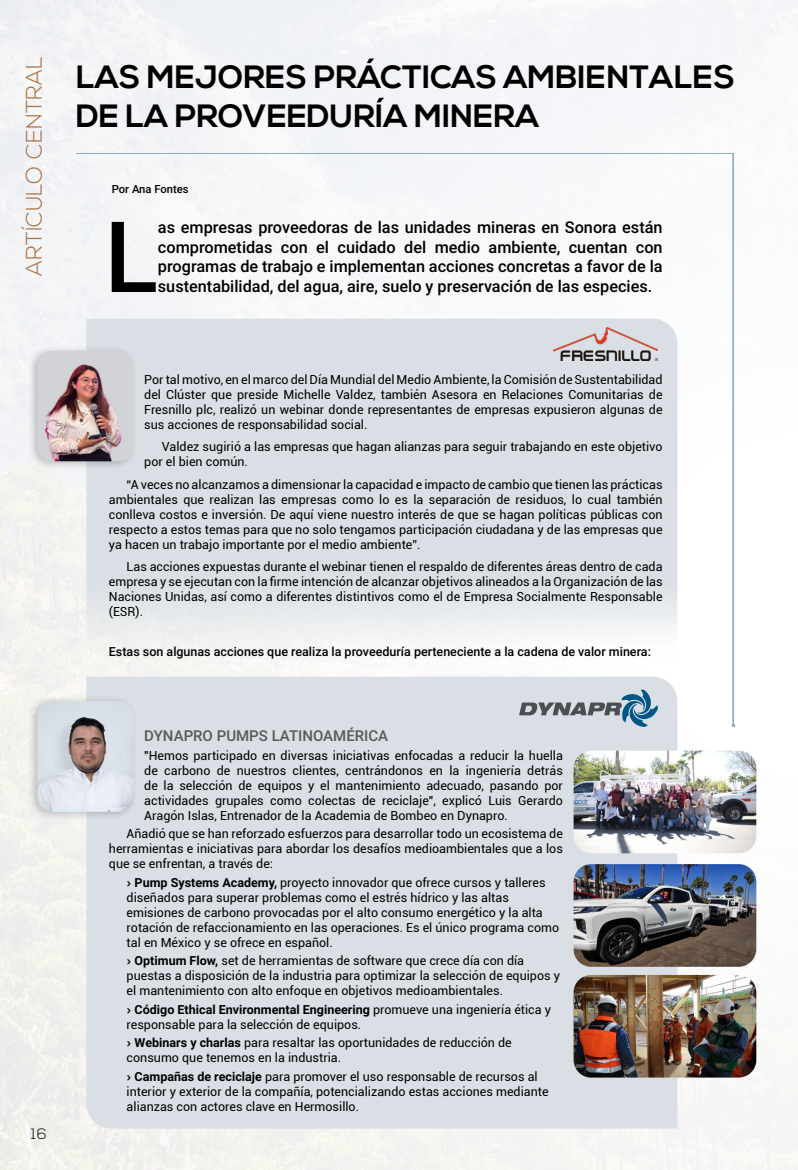
<style>
.page{position:relative;width:798px;height:1170px;background:#fff}
.page>*{position:absolute;margin:0;border:0;box-sizing:border-box;transform-origin:0 0}
.t1{font:500 98.5px "Roboto";color:#000}
.t2{font:700 32.12px/38.6px "Nexa";color:#000}
.t3{font:300 22.5px "Nexa";color:#aa7142}
.t4{font:500 16.25px/19.5px "Roboto";color:#000;text-align:justify}
.t5{font:500 15px "Roboto";color:#58595b}
.t6{font:300 15px "Nexa";color:#000}
.t7{font:12.5px/15px "Roboto";color:#000}
.t8{font:500 12.5px "Roboto";color:#000}
.t9{font:500 11.25px "Roboto";color:#000}
.s1{font-family:"Acumin Variable Concept"}
.s2{font-weight:700}
</style>
<div class="page">
<img style="left:0;top:0;width:797px;height:1169px">
<div style="left:86px;top:725px;width:591px;height:403px;background:#d9dfe5"></div>
<svg style="left:519px;top:725px;width:138px;height:1px"></svg>
<div style="left:27px;top:694px;width:111px;height:126px;background:#000;opacity:.22"></div>
<img style="left:37px;top:701px;width:97px;height:110px">
<img style="left:573px;top:750px;width:183px;height:103px">
<img style="left:573px;top:864px;width:183px;height:102px">
<img style="left:573px;top:974px;width:183px;height:103px">
<svg style="left:76px;top:153px;width:657px;height:572px"></svg>
<svg style="left:86px;top:318px;width:591px;height:341px;background:#dde2e7"></svg>
<img style="left:553px;top:327px;width:104px;height:33px">
<div style="left:27px;top:344px;width:111px;height:126px;background:#000;opacity:.22"></div>
<img style="left:37px;top:350px;width:97px;height:111px">
<h3 class="t3" style="left:21px;top:276px;width:221px;rotate:-90deg">ARTÍCULO CENTRAL</h3>
<h2 class="t2" style="left:76px;top:59px;width:660px">LAS MEJORES PRÁCTICAS AMBIENTALES<br>DE LA PROVEEDURÍA MINERA</h2>
<p class="t9" style="left:112px;top:181px;width:78px">Por Ana Fontes</p>
<h1 class="t1" style="left:104px;top:188px;width:55px">L</h1>
<p class="t4" style="left:158px;top:217px;width:506px">as empresas proveedoras de las unidades mineras en Sonora están comprometidas con el cuidado del medio ambiente, cuentan con programas de trabajo e implementan acciones concretas a favor de la sustentabilidad, del agua, aire, suelo y preservación de las especies.</p>
<p class="t6" style="left:31px;top:1124px;width:17px">16</p>
<p class="t7" style="left:144px;top:372px;width:519px;text-align:justify">Por tal motivo, en el marco del Día Mundial del Medio Ambiente, la Comisión de Sustentabilidad del Clúster que preside Michelle Valdez, también Asesora en Relaciones Comunitarias de Fresnillo plc, realizó un webinar donde representantes de empresas expusieron algunas de sus acciones de responsabilidad social.</p>
<p class="t7" style="left:144px;top:439px;width:519px;text-indent:18px">Valdez sugirió a las empresas que hagan alianzas para seguir trabajando en este objetivo por el bien común.</p>
<p class="t7" style="left:109px;top:476px;width:555px;text-align:justify;text-indent:18px">“A veces no alcanzamos a dimensionar la capacidad e impacto de cambio que tienen las prácticas ambientales que realizan las empresas como lo es la separación de residuos, lo cual también conlleva costos e inversión. De aquí viene nuestro interés de que se hagan políticas públicas con respecto a estos temas para que no solo tengamos participación ciudadana y de las empresas que ya hacen un trabajo importante por el medio ambiente”.</p>
<p class="t7" style="left:109px;top:558px;width:555px;text-align:justify;text-indent:18px">Las acciones expuestas durante el webinar tienen el respaldo de diferentes áreas dentro de cada empresa y se ejecutan con la firme intención de alcanzar objetivos alineados a la Organización de las Naciones Unidas, así como a diferentes distintivos como el de Empresa Socialmente Responsable (ESR).</p>
<p class="t8" style="left:109px;top:642px;width:543px">Estas son algunas acciones que realiza la proveeduría perteneciente a la cadena de valor minera:</p>
<p class="t5" style="left:144px;top:725px;width:245px">DYNAPRO PUMPS LATINOAMÉRICA</p>
<p class="t7" style="left:144px;top:747px;width:420px;text-align:justify">"Hemos participado en diversas iniciativas enfocadas a reducir la huella de carbono de nuestros clientes, centrándonos en la ingeniería detrás de la selección de equipos y el mantenimiento adecuado, pasando por actividades grupales como colectas de reciclaje", explicó Luis Gerardo Aragón Islas, Entrenador de la Academia de Bombeo en Dynapro.</p>
<p class="t7" style="left:109px;top:825px;width:455px;text-align:justify;text-indent:18px">Añadió que se han reforzado esfuerzos para desarrollar todo un ecosistema de herramientas e iniciativas para abordar los desafíos medioambientales que a los que se enfrentan, a través de:</p>
<p class="t7" style="left:127px;top:874px;width:434px"><span class="s1">›</span> <span class="s2">Pump Systems Academy,</span> proyecto innovador que ofrece cursos y talleres diseñados para superar problemas como el estrés hídrico y las altas emisiones de carbono provocadas por el alto consumo energético y la alta rotación de refaccionamiento en las operaciones. Es el único programa como tal en México y se ofrece en español.</p>
<p class="t7" style="left:127px;top:952px;width:435px"><span class="s1">›</span> <span class="s2">Optimum Flow,</span> set de herramientas de software que crece día con día puestas a disposición de la industria para optimizar la selección de equipos y el mantenimiento con alto enfoque en objetivos medioambientales.</p>
<p class="t7" style="left:127px;top:1001px;width:426px"><span class="s1">›</span> <span class="s2">Código Ethical Environmental Engineering</span> promueve una ingeniería ética y responsable para la selección de equipos.</p>
<p class="t7" style="left:127px;top:1034px;width:386px"><span class="s1">›</span> <span class="s2">Webinars y charlas</span> para resaltar las oportunidades de reducción de consumo que tenemos en la industria.</p>
<p class="t7" style="left:127px;top:1068px;width:423px"><span class="s1">›</span> <span class="s2">Campañas de reciclaje</span> para promover el uso responsable de recursos al interior y exterior de la compañía, potencializando estas acciones mediante alianzas con actores clave en Hermosillo.</p>
</div>
